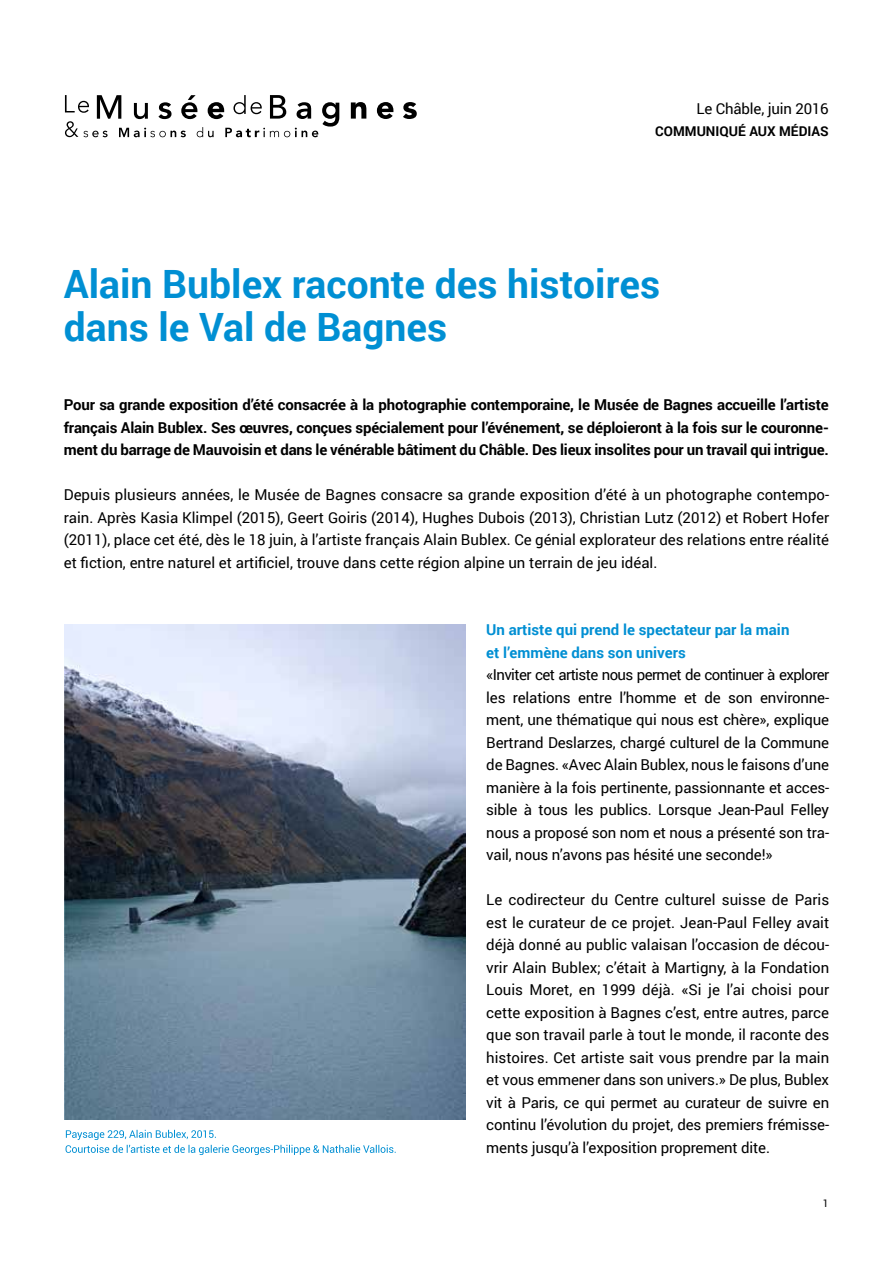
<style>
.page{position:relative;width:893px;height:1263px;background:#fff}
.page>*{position:absolute;margin:0;border:0;box-sizing:border-box;transform-origin:0 0}
.t1{font:700 39px/43.5px "Roboto";color:#008fd3}
.t2{font:15px/22.5px "Roboto";letter-spacing:-.01em;color:#000;text-align:justify}
.t3{font:700 15px/22.5px "Roboto";letter-spacing:-.01em;color:#000;text-align:justify}
.t4{font:700 15px/22.5px "Roboto";color:#008fd3}
.t5{font:700 13.5px "Roboto";color:#000}
.t6{font:10.5px "Roboto";color:#000}
</style>
<div class="page">
<svg style="left:65px;top:95px;width:352px;height:42px"></svg>
<svg style="left:66px;top:1130px;width:330px;height:25px"></svg>
<img style="left:65px;top:624px;width:400px;height:495px">
<p class="t2" style="left:696px;top:96px;width:134px">Le Châble, juin 2016</p>
<p class="t5" style="left:655px;top:122px;width:175px">COMMUNIQUÉ AUX MÉDIAS</p>
<h1 class="t1" style="left:64px;top:261px;width:598px">Alain Bublex raconte des histoires dans le Val de Bagnes</h1>
<p class="t3" style="left:64px;top:393px;width:767px">Pour sa grande exposition d’été consacrée à la photographie contemporaine, le Musée de Bagnes accueille l’artiste français Alain Bublex. Ses œuvres, conçues spécialement pour l’événement, se déploieront à la fois sur le couronne&shy;ment du barrage de Mauvoisin et dans le vénérable bâtiment du Châble. Des lieux insolites pour un travail qui intrigue.</p>
<p class="t2" style="left:64px;top:483px;width:767px">Depuis plusieurs années, le Musée de Bagnes consacre sa grande exposition d’été à un photographe contempo&shy;rain. Après Kasia Klimpel (2015), Geert Goiris (2014), Hughes Dubois (2013), Christian Lutz (2012) et Robert Hofer (2011), place cet été, dès le 18 juin, à l’artiste français Alain Bublex. Ce génial explorateur des relations entre réalité et fiction, entre naturel et artificiel, trouve dans cette région alpine un terrain de jeu idéal.</p>
<p class="t4" style="left:486px;top:618px;width:305px">Un artiste qui prend le spectateur par la main et l’emmène dans son univers</p>
<p class="t2" style="left:486px;top:663px;width:344px">«Inviter cet artiste nous permet de continuer à explorer les relations entre l’homme et de son environne&shy;ment, une thématique qui nous est chère», explique Bertrand Deslarzes, chargé culturel de la Commune de Bagnes. «Avec Alain Bublex, nous le faisons d’une manière à la fois pertinente, passionnante et acces&shy;sible à tous les publics. Lorsque Jean-Paul Felley nous a proposé son nom et nous a présenté son tra&shy;vail, nous n’avons pas hésité une seconde!»</p>
<p class="t2" style="left:486px;top:888px;width:344px">Le codirecteur du Centre culturel suisse de Paris est le curateur de ce projet. Jean-Paul Felley avait déjà donné au public valaisan l’occasion de décou&shy;vrir Alain Bublex; c’était à Martigny, à la Fondation Louis Moret, en 1999 déjà. «Si je l’ai choisi pour cette exposition à Bagnes c’est, entre autres, parce que son travail parle à tout le monde, il raconte des histoires. Cet artiste sait vous prendre par la main et vous emmener dans son univers.» De plus, Bublex vit à Paris, ce qui permet au curateur de suivre en continu l’évolution du projet, des premiers frémisse&shy;ments jusqu’à l’exposition proprement dite.</p>
<p class="t6" style="left:823px;top:1196px;width:7px">1</p>
</div>
